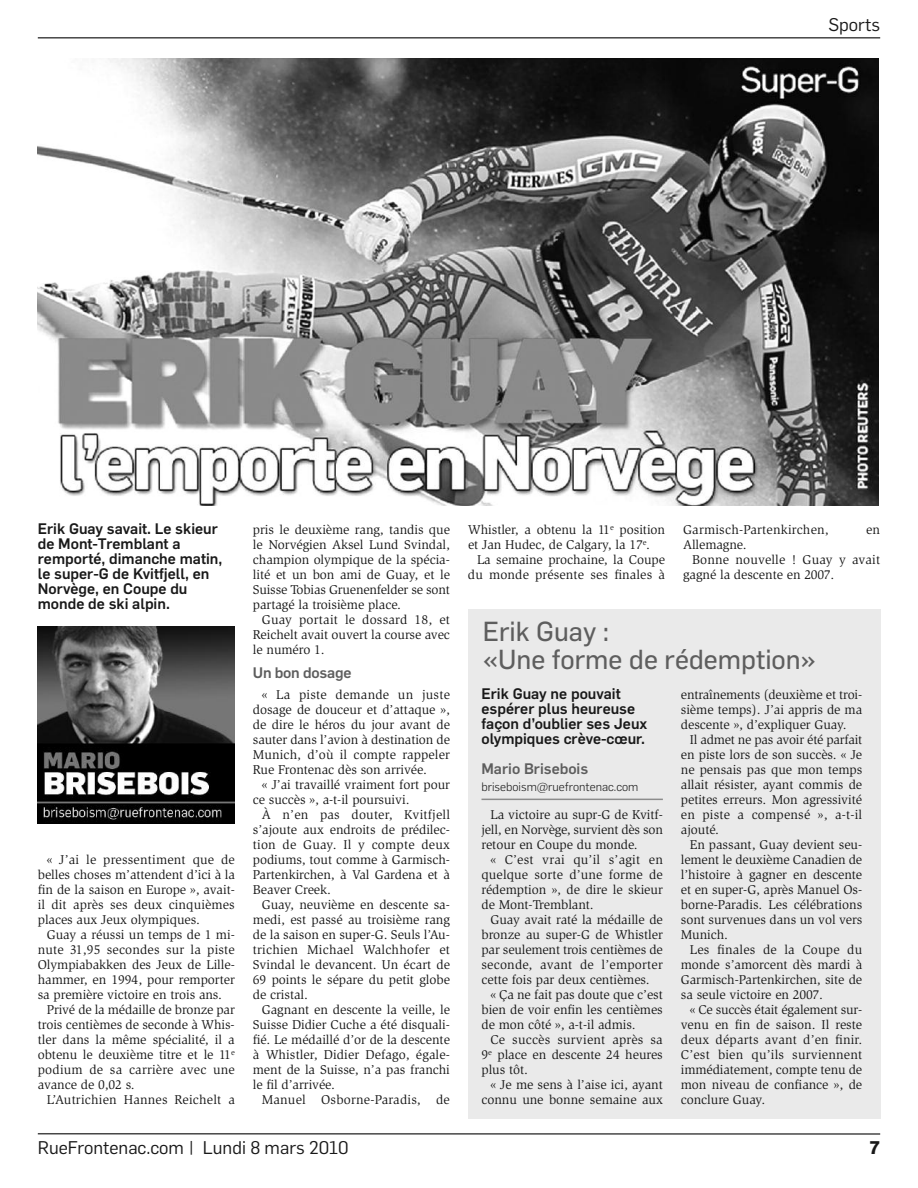
<style>
.page{position:relative;width:918px;height:1188px;background:#fff}
.page>*{position:absolute;margin:0;border:0;box-sizing:border-box;transform-origin:0 0}
.t1{font:27px/28.5px "Flama Basic";color:#5e5e5e}
.t2{font:18px "Flama";color:#191919}
.t3{font:700 18px "Flama";color:#191919}
.t4{font:500 15px/15px "Flama";color:#191919}
.t5{font:500 15px "Flama";color:#5e5e5e}
.t6{font:13.2px/15px "Slimbach Std";letter-spacing:-.005em;color:#191919;text-align:justify}
.t7{font:13.2px "Slimbach Std";letter-spacing:.015em;color:#191919}
.t8{font:300 12px "Flama";color:#191919}
</style>
<div class="page">
<hr style="left:38px;top:1133px;width:842px;height:2px;background:#474747">
<hr style="left:38px;top:37px;width:842px;height:2px;background:#474747">
<img style="left:38px;top:59px;width:841px;height:446px">
<img style="left:38px;top:626px;width:197px;height:197px">
<div style="left:468px;top:609px;width:412px;height:510px;background:#eaeaea"></div>
<hr style="left:482px;top:799px;width:181px;height:1px;background:#8c8c8c">
<h2 class="t2" style="left:828px;top:16px;width:53px">Sports</h2>
<p class="t4" style="left:38px;top:522px;width:186px">Erik Guay savait. Le skieur de Mont-Tremblant a remporté, dimanche matin, le super-G de Kvitfjell, en<br>Norvège, en Coupe du monde de ski alpin.</p>
<p class="t6" style="left:38px;top:853px;width:199px;text-indent:9px">« J’ai le pressentiment que de belles choses m’attendent d’ici à la fin de la saison en Europe », avait&shy;il dit après ses deux cinquièmes places aux Jeux olympiques.</p>
<p class="t6" style="left:47px;top:928px;width:190px">Guay a réussi un temps de 1 mi-</p>
<p class="t6" style="left:38px;top:943px;width:199px">nute 31,95 secondes sur la piste</p>
<p class="t6" style="left:38px;top:958px;width:199px">Olympiabakken des Jeux de Lille-</p>
<p class="t6" style="left:38px;top:973px;width:199px">hammer, en 1994, pour remporter</p>
<p class="t6" style="left:38px;top:988px;width:186px">sa première victoire en trois ans.</p>
<p class="t6" style="left:47px;top:1003px;width:190px">Privé de la médaille de bronze par</p>
<p class="t6" style="left:38px;top:1018px;width:199px">trois centièmes de seconde à Whis-</p>
<p class="t6" style="left:38px;top:1033px;width:199px">tler dans la même spécialité, il a</p>
<p class="t6" style="left:38px;top:1048px;width:199px">obtenu le deuxième titre et le 11<sup>e</sup></p>
<p class="t7" style="left:38px;top:1064px;width:199px">podium de sa carrière avec une</p>
<p class="t6" style="left:38px;top:1078px;width:99px">avance de 0,02 s.</p>
<p class="t7" style="left:47px;top:1094px;width:190px">L’Autrichien Hannes Reichelt a</p>
<p class="t6" style="left:253px;top:523px;width:199px">pris le deuxième rang, tandis que le Norvégien Aksel Lund Svindal, champion olympique de la spécia&shy;lité et un bon ami de Guay, et le Suisse Tobias Gruenenfelder se sont partagé la troisième place.</p>
<p class="t6" style="left:253px;top:613px;width:199px;text-indent:9px">Guay portait le dossard 18, et Reichelt avait ouvert la course avec le numéro 1.</p>
<p class="t5" style="left:253px;top:666px;width:100px">Un bon dosage</p>
<p class="t6" style="left:253px;top:688px;width:199px;text-indent:9px">« La piste demande un juste dosage de douceur et d’attaque », de dire le héros du jour avant de sauter dans l’avion à destination de Munich, d’où il compte rappeler Rue Frontenac dès son arrivée.</p>
<p class="t6" style="left:253px;top:778px;width:199px;text-indent:9px">« J’ai travaillé vraiment fort pour ce succès », a-t-il poursuivi.</p>
<p class="t6" style="left:253px;top:808px;width:199px;text-indent:9px">À n’en pas douter, Kvitfjell s’ajoute aux endroits de prédilec&shy;tion de Guay. Il y compte deux podiums, tout comme à Garmisch-Partenkirchen, à Val Gardena et à Beaver Creek.</p>
<p class="t6" style="left:253px;top:898px;width:199px;text-indent:9px">Guay, neuvième en descente sa&shy;medi, est passé au troisième rang de la saison en super-G. Seuls l’Au&shy;trichien Michael Walchhofer et Svindal le devancent. Un écart de 69 points le sépare du petit globe de cristal.</p>
<p class="t6" style="left:253px;top:1003px;width:199px;text-indent:9px">Gagnant en descente la veille, le Suisse Didier Cuche a été disquali&shy;fié. Le médaillé d’or de la descente à Whistler, Didier Defago, égale&shy;ment de la Suisse, n’a pas franchi le fil d’arrivée.</p>
<p class="t7" style="left:262px;top:1095px;width:190px">Manuel Osborne-Paradis, de</p>
<p class="t6" style="left:468px;top:523px;width:199px">Whistler, a obtenu la 11<sup>e</sup> position et Jan Hudec, de Calgary, la 17<sup>e</sup>.</p>
<p class="t6" style="left:468px;top:553px;width:199px;text-align:right">La semaine prochaine, la Coupe du monde présente ses finales à</p>
<p class="t7" style="left:683px;top:524px;width:147px">Garmisch-Partenkirchen,</p>
<p class="t6" style="left:866px;top:523px;width:16px">en</p>
<p class="t6" style="left:683px;top:538px;width:65px">Allemagne.</p>
<p class="t6" style="left:692px;top:553px;width:190px">Bonne nouvelle ! Guay y avait</p>
<p class="t6" style="left:683px;top:568px;width:153px">gagné la descente en 2007.</p>
<h1 class="t1" style="left:483px;top:618px;width:334px">Erik Guay :<br>«Une forme de rédemption»</h1>
<p class="t4" style="left:482px;top:687px;width:167px">Erik Guay ne pouvait espérer plus heureuse façon d’oublier ses Jeux olympiques crève-cœur.</p>
<p class="t5" style="left:482px;top:762px;width:108px">Mario Brisebois</p>
<p class="t8" style="left:482px;top:781px;width:159px">briseboism@ruefrontenac.com</p>
<p class="t6" style="left:481px;top:808px;width:183px;text-indent:9px">La victoire au supr-G de Kvitf&shy;jell, en Norvège, survient dès son retour en Coupe du monde.</p>
<p class="t6" style="left:481px;top:853px;width:183px;text-indent:9px">« C’est vrai qu’il s’agit en quelque sorte d’une forme de rédemption », de dire le skieur de Mont-Tremblant.</p>
<p class="t6" style="left:490px;top:913px;width:174px">Guay avait raté la médaille de</p>
<p class="t6" style="left:481px;top:928px;width:183px">bronze au super-G de Whistler</p>
<p class="t6" style="left:481px;top:943px;width:183px">par seulement trois centièmes de</p>
<p class="t7" style="left:481px;top:959px;width:183px">seconde, avant de l’emporter</p>
<p class="t6" style="left:481px;top:973px;width:170px">cette fois par deux centièmes.</p>
<p class="t6" style="left:490px;top:988px;width:174px">« Ça ne fait pas doute que c’est</p>
<p class="t6" style="left:481px;top:1003px;width:183px">bien de voir enfin les centièmes</p>
<p class="t6" style="left:481px;top:1018px;width:156px">de mon côté », a-t-il admis.</p>
<p class="t7" style="left:490px;top:1034px;width:174px">Ce succès survient après sa</p>
<p class="t6" style="left:481px;top:1048px;width:183px">9<sup>e</sup> place en descente 24 heures</p>
<p class="t6" style="left:481px;top:1063px;width:48px">plus tôt.</p>
<p class="t6" style="left:490px;top:1078px;width:174px">« Je me sens à l’aise ici, ayant</p>
<p class="t6" style="left:481px;top:1093px;width:183px">connu une bonne semaine aux</p>
<p class="t6" style="left:681px;top:688px;width:183px">entraînements (deuxième et troi&shy;sième temps). J’ai appris de ma descente », d’expliquer Guay.</p>
<p class="t6" style="left:681px;top:733px;width:183px;text-indent:9px">Il admet ne pas avoir été parfait en piste lors de son succès. « Je ne pensais pas que mon temps allait résister, ayant commis de petites erreurs. Mon agressivité en piste a compensé », a-t-il ajouté.</p>
<p class="t6" style="left:681px;top:838px;width:183px;text-indent:9px">En passant, Guay devient seu&shy;lement le deuxième Canadien de l’histoire à gagner en descente et en super-G, après Manuel Os&shy;borne-Paradis. Les célébrations sont survenues dans un vol vers Munich.</p>
<p class="t6" style="left:681px;top:943px;width:183px;text-indent:9px">Les finales de la Coupe du monde s’amorcent dès mardi à Garmisch-Partenkirchen, site de sa seule victoire en 2007.</p>
<p class="t6" style="left:681px;top:1003px;width:183px;text-indent:9px">« Ce succès était également sur&shy;venu en fin de saison. Il reste deux départs avant d’en finir.<br>C’est bien qu’ils surviennent immédiatement, compte tenu de mon niveau de confiance », de conclure Guay.</p>
<h2 class="t2" style="left:38px;top:1139px;width:312px">RueFrontenac.com | Lundi 8 mars 2010</h2>
<h2 class="t3" style="left:870px;top:1140px;width:12px">7</h2>
</div>
